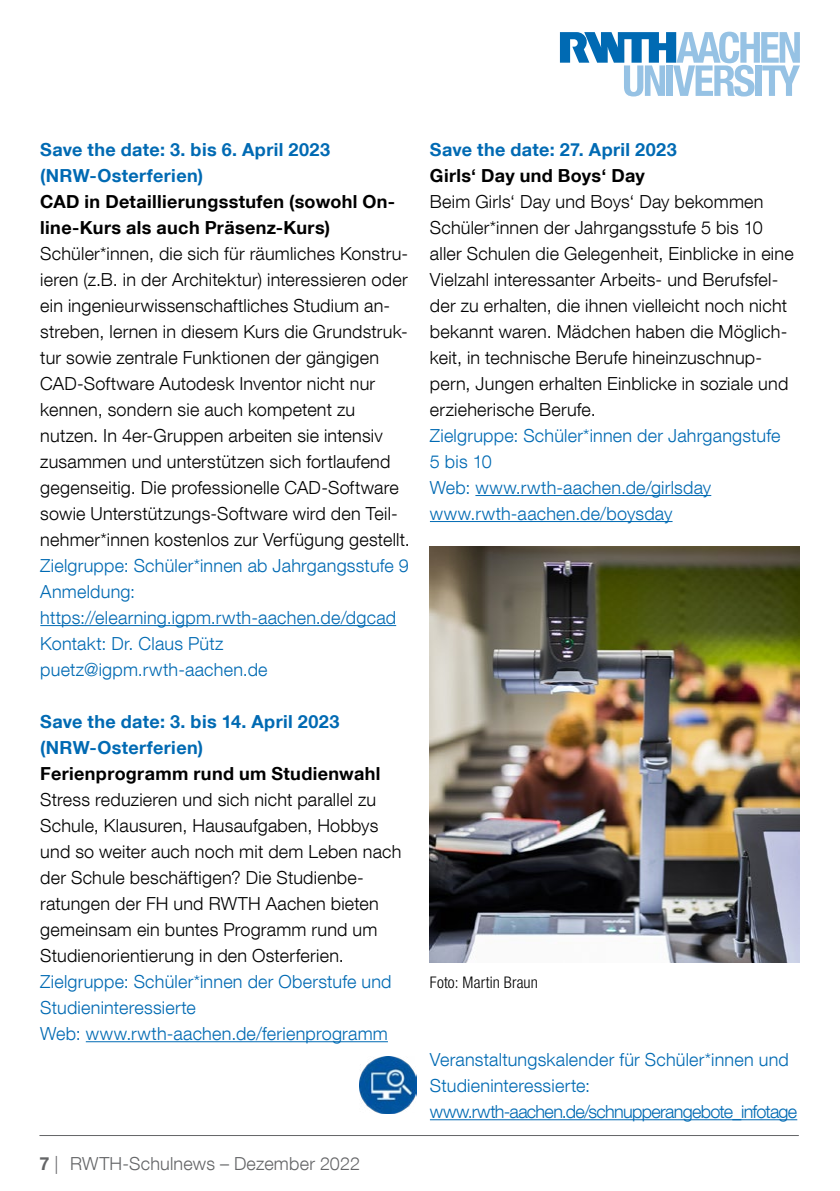
<style>
.page{position:relative;width:840px;height:1191px;background:#fff}
.page>*{position:absolute;margin:0;border:0;box-sizing:border-box;transform-origin:0 0}
.t1{font:300 18px/26px "Helvetica Neue LT Com";letter-spacing:.01em;color:#000}
.t2{font:300 18px/26px "Helvetica Neue LT Com";letter-spacing:.01em;color:#006ab3}
.t3{font:700 18px/26px "Helvetica Neue LT Com";letter-spacing:.02em;color:#006ab3}
.t4{font:700 18px/26px "Helvetica Neue LT Com";letter-spacing:.02em;color:#000}
.t5{font:300 18px "Helvetica Neue LT Com";letter-spacing:.01em;color:#646567}
.t6{font:300 condensed 16px "Helvetica Neue LT Com";letter-spacing:.01em;color:#000}
.s1{font-weight:700}
</style>
<div class="page">
<hr style="left:39px;top:1135px;width:759px;height:1px;background:#646567">
<svg style="left:559px;top:32px;width:240px;height:64px"></svg>
<hr style="left:475px;top:495px;width:235px;height:1px;background:#006ab3">
<hr style="left:429px;top:521px;width:243px;height:1px;background:#006ab3">
<hr style="left:40px;top:625px;width:356px;height:1px;background:#006ab3">
<hr style="left:86px;top:1041px;width:302px;height:1px;background:#006ab3">
<img style="left:429px;top:546px;width:370px;height:416px">
<img style="left:360px;top:1056px;width:56px;height:57px">
<hr style="left:429px;top:1119px;width:367px;height:1px;background:#006ab3">
<p class="t3" style="left:40px;top:136px;width:291px">Save the date: 3. bis 6. April 2023 (NRW-Osterferien)</p>
<p class="t4" style="left:40px;top:188px;width:356px">CAD in Detaillierungsstufen (sowohl On&shy;line-Kurs als auch Präsenz-Kurs)</p>
<p class="t1" style="left:40px;top:240px;width:371px">Schüler*innen, die sich für räumliches Konstru&shy;ieren (z.B. in der Architektur) interessieren oder ein ingenieurwissenschaftliches Studium an&shy;streben, lernen in diesem Kurs die Grundstruk&shy;tur sowie zentrale Funktionen der gängigen CAD-Software Autodesk Inventor nicht nur kennen, sondern sie auch kompetent zu nutzen. In 4er-Gruppen arbeiten sie intensiv zusammen und unterstützen sich fortlaufend gegenseitig. Die professionelle CAD-Software sowie Unterstützungs-Software wird den Teil&shy;nehmer*innen kostenlos zur Verfügung gestellt.</p>
<p class="t2" style="left:40px;top:552px;width:370px">Zielgruppe: Schüler*innen ab Jahrgangsstufe 9<br>Anmeldung: https://elearning.igpm.rwth-aachen.de/dgcad<br>Kontakt: Dr. Claus Pütz puetz@igpm.rwth-aachen.de</p>
<p class="t3" style="left:40px;top:708px;width:300px">Save the date: 3. bis 14. April 2023 (NRW-Osterferien)</p>
<p class="t4" style="left:40px;top:760px;width:341px">Ferienprogramm rund um Studienwahl</p>
<p class="t1" style="left:40px;top:786px;width:362px">Stress reduzieren und sich nicht parallel zu Schule, Klausuren, Hausaufgaben, Hobbys und so weiter auch noch mit dem Leben nach der Schule beschäftigen? Die Studienbe&shy;ratungen der FH und RWTH Aachen bieten gemeinsam ein buntes Programm rund um Studienorientierung in den Osterferien.</p>
<p class="t2" style="left:40px;top:968px;width:352px">Zielgruppe: Schüler*innen der Oberstufe und<br>Studieninteressierte<br>Web: www.rwth-aachen.de/ferienprogramm</p>
<p class="t6" style="left:429px;top:973px;width:109px">Foto: Martin Braun</p>
<p class="t2" style="left:429px;top:1046px;width:368px">Veranstaltungskalender für Schüler*innen und<br>Studieninteressierte: www.rwth-aachen.de/schnupperangebote_infotage</p>
<p class="t3" style="left:429px;top:136px;width:248px">Save the date: 27. April 2023</p>
<p class="t4" style="left:429px;top:162px;width:216px">Girls‘ Day und Boys‘ Day</p>
<p class="t1" style="left:429px;top:188px;width:365px">Beim Girls‘ Day und Boys‘ Day bekommen Schüler*innen der Jahrgangsstufe 5 bis 10 aller Schulen die Gelegenheit, Einblicke in eine Vielzahl interessanter Arbeits- und Berufsfel&shy;der zu erhalten, die ihnen vielleicht noch nicht bekannt waren. Mädchen haben die Möglich&shy;keit, in technische Berufe hineinzuschnup&shy;pern, Jungen erhalten Einblicke in soziale und erzieherische Berufe.</p>
<p class="t2" style="left:429px;top:422px;width:352px">Zielgruppe: Schüler*innen der Jahrgangstufe<br>5 bis 10<br>Web: www.rwth-aachen.de/girlsday www.rwth-aachen.de/boysday</p>
<p class="t5" style="left:39px;top:1153px;width:322px"><span class="s1">7</span> | RWTH-Schulnews – Dezember 2022</p>
</div>
